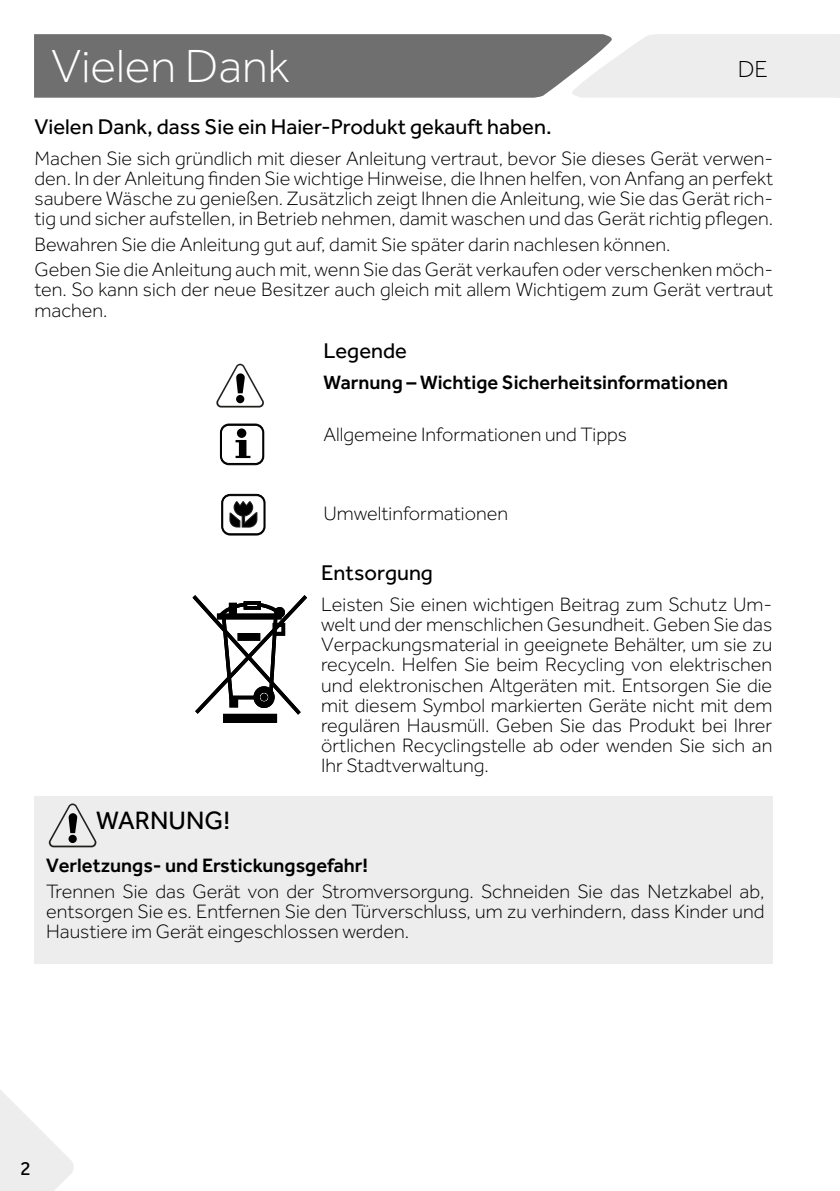
<style>
.page{position:relative;width:840px;height:1191px;background:#fff}
.page>*{position:absolute;margin:0;border:0;box-sizing:border-box;transform-origin:0 0}
.t1{font:300 48px "Effra";color:#fff}
.t2{font:26px "Effra";color:#000}
.t3{font:300 24px "Effra";color:#000}
.t4{font:22px "Effra";color:#000}
.t5{font:300 20px/20px "Effra";color:#000;text-align:justify}
.t6{font:500 20px "Effra";color:#000}
.t7{font:20px "Effra";color:#000}
</style>
<div class="page">
<svg style="left:0;top:1090px;width:74px;height:101px"></svg>
<svg style="left:34px;top:34px;width:805px;height:64px;background:#999898"></svg>
<svg style="left:216px;top:364px;width:48px;height:43px"></svg>
<div style="left:236px;top:395px;width:8px;height:8px;background:#000;border-radius:50%"></div>
<svg style="left:220px;top:424px;width:44px;height:41px"></svg>
<div style="left:237px;top:428px;width:9px;height:10px;background:#000;border-radius:50%"></div>
<svg style="left:221px;top:494px;width:44px;height:41px"></svg>
<div style="left:223px;top:714px;width:53px;height:8px;background:#000"></div>
<svg style="left:192px;top:595px;width:115px;height:120px"></svg>
<div style="left:34px;top:797px;width:738px;height:167px;background:#ededed"></div>
<svg style="left:49px;top:803px;width:47px;height:44px"></svg>
<svg style="left:68px;top:834px;width:9px;height:9px"></svg>
<h1 class="t1" style="left:51px;top:39px;width:240px">Vielen Dank</h1>
<p class="t3" style="left:737px;top:55px;width:32px">DE</p>
<p class="t4" style="left:34px;top:114px;width:518px">Vielen Dank, dass Sie ein Haier-Produkt gekauft haben.</p>
<p class="t5" style="left:34px;top:148px;width:740px">Machen Sie sich gründlich mit dieser Anleitung vertraut, bevor Sie dieses Gerät verwen&shy;den. In der Anleitung finden Sie wichtige Hinweise, die Ihnen helfen, von Anfang an perfekt saubere Wäsche zu genießen. Zusätzlich zeigt Ihnen die Anleitung, wie Sie das Gerät rich&shy;tig und sicher aufstellen, in Betrieb nehmen, damit waschen und das Gerät richtig pflegen.</p>
<p class="t5" style="left:34px;top:231px;width:739px;line-height:25.6px">Bewahren Sie die Anleitung gut auf, damit Sie später darin nachlesen können.<br>Geben Sie die Anleitung auch mit, wenn Sie das Gerät verkaufen oder verschenken möch-</p>
<p class="t5" style="left:34px;top:280px;width:739px">ten. So kann sich der neue Besitzer auch gleich mit allem Wichtigem zum Gerät vertraut machen.</p>
<p class="t4" style="left:323px;top:337px;width:85px">Legende</p>
<p class="t6" style="left:323px;top:370px;width:406px">Warnung – Wichtige Sicherheitsinformationen</p>
<p class="t5" style="left:323px;top:424px;width:305px">Allgemeine Informationen und Tipps</p>
<p class="t5" style="left:323px;top:503px;width:186px">Umweltinformationen</p>
<p class="t4" style="left:321px;top:560px;width:113px">Entsorgung</p>
<p class="t5" style="left:321px;top:595px;width:452px">Leisten Sie einen wichtigen Beitrag zum Schutz Um&shy;welt und der menschlichen Gesundheit. Geben Sie das Verpackungsmaterial in geeignete Behälter, um sie zu recyceln. Helfen Sie beim Recycling von elektrischen und elektronischen Altgeräten mit. Entsorgen Sie die mit diesem Symbol markierten Geräte nicht mit dem regulären Hausmüll. Geben Sie das Produkt bei Ihrer örtlichen Recyclingstelle ab oder wenden Sie sich an Ihr Stadtverwaltung.</p>
<h2 class="t2" style="left:96px;top:805px;width:135px">WARNUNG!</h2>
<p class="t6" style="left:46px;top:853px;width:323px">Verletzungs- und Erstickungsgefahr!</p>
<p class="t5" style="left:46px;top:880px;width:719px">Trennen Sie das Gerät von der Stromversorgung. Schneiden Sie das Netzkabel ab, entsorgen Sie es. Entfernen Sie den Türverschluss, um zu verhindern, dass Kinder und Haustiere im Gerät eingeschlossen werden.</p>
<p class="t7" style="left:20px;top:1156px;width:12px">2</p>
</div>
